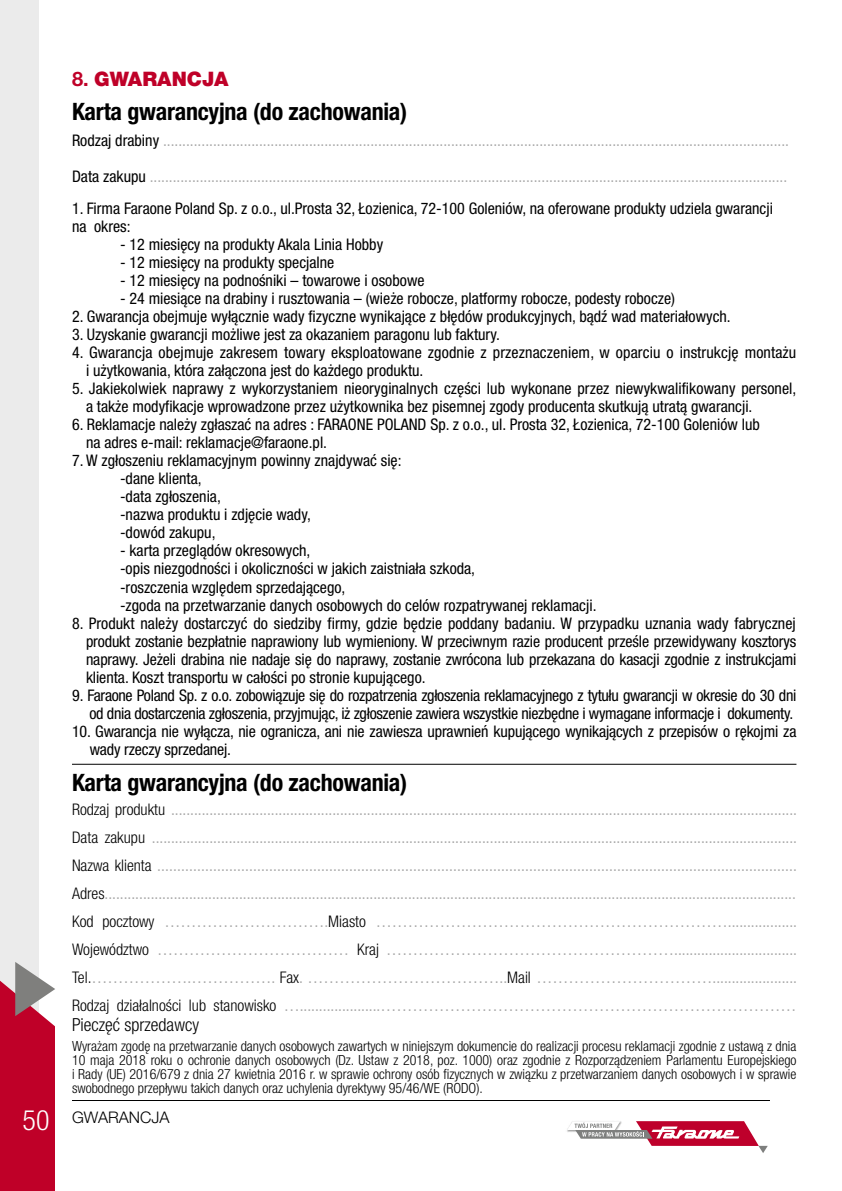
<style>
.page{position:relative;width:842px;height:1191px;background:#fff}
.page>*{position:absolute;margin:0;border:0;box-sizing:border-box;transform-origin:0 0}
.t1{font:700 condensed 24px "Helvetica Neue LT Pro";letter-spacing:-.01em;color:#000}
.t2{font:900 20px "Helvetica Neue LT Pro";color:#bf0028}
.t3{font:300 condensed 18px "Helvetica Neue LT Pro";color:#000}
.t4{font:condensed 16px/18px "Helvetica Neue LT Pro";color:#000}
.t5{font:condensed 16px/28px "Helvetica Neue LT Pro";color:#aaa;text-align:justify}
.t6{font:condensed 16px/18px "Helvetica Neue LT Pro";letter-spacing:-.02em;color:#000;text-align:right}
.t7{font:300 16px "Helvetica Neue LT Pro";color:#000}
.t8{font:300 condensed 14px/14px "Helvetica Neue LT Pro";color:#000;text-align:justify}
.s1{font-weight:700}
.s2{color:#000}
.s3{font-weight:300;color:#000}
.s4{font-stretch:condensed;font-size:28px;color:#fff}
</style>
<div class="page">
<div style="left:0;top:0;width:39px;height:1111px;background:#ebebeb"></div>
<hr style="left:72px;top:1100px;width:698px;height:1px;background:#000">
<svg style="left:0;top:962px;width:55px;height:229px;background:#bf2545"></svg>
<svg style="left:567px;top:1121px;width:201px;height:32px"></svg>
<hr style="left:72px;top:764px;width:724px;height:1px;background:#000">
<p class="t2" style="left:72px;top:67px;width:158px"><span class="s1">8.</span> GWARANCJA</p>
<h1 class="t1" style="left:72px;top:97px;width:337px">Karta gwarancyjna (do zachowania)</h1>
<p class="t5" style="left:72px;top:127px;width:718px"><span class="s2">Rodzaj drabiny</span> ...................................................................................................................................................................</p>
<p class="t5" style="left:72px;top:163px;width:717px"><span class="s2">Data zakupu</span> ......................................................................................................................................................................</p>
<p class="t4" style="left:72px;top:200px;width:702px">1. Firma Faraone Poland Sp. z o.o., ul.Prosta 32, Łozienica, 72-100 Goleniów, na oferowane produkty udziela gwarancji na okres:</p>
<p class="t4" style="left:120px;top:236px;width:265px">- 12 miesięcy na produkty Akala Linia Hobby</p>
<p class="t4" style="left:120px;top:254px;width:216px">- 12 miesięcy na produkty specjalne</p>
<p class="t4" style="left:120px;top:272px;width:306px">- 12 miesięcy na podnośniki – towarowe i osobowe</p>
<p class="t4" style="left:120px;top:290px;width:556px">- 24 miesiące na drabiny i rusztowania – (wieże robocze, platformy robocze, podesty robocze)</p>
<p class="t4" style="left:72px;top:308px;width:660px">2. Gwarancja obejmuje wyłącznie wady fizyczne wynikające z błędów produkcyjnych, bądź wad materiałowych.</p>
<p class="t4" style="left:72px;top:326px;width:429px">3. Uzyskanie gwarancji możliwe jest za okazaniem paragonu lub faktury.</p>
<p class="t4" style="left:86px;top:344px;width:712px;text-indent:-14px">4. Gwarancja obejmuje zakresem towary eksploatowane zgodnie z przeznaczeniem, w oparciu o instrukcję montażu i użytkowania, która załączona jest do każdego produktu.</p>
<p class="t4" style="left:86px;top:380px;width:712px;text-indent:-14px">5. Jakiekolwiek naprawy z wykorzystaniem nieoryginalnych części lub wykonane przez niewykwalifikowany personel, a także modyfikacje wprowadzone przez użytkownika bez pisemnej zgody producenta skutkują utratą gwarancji.</p>
<p class="t4" style="left:86px;top:416px;width:675px;text-indent:-14px">6. Reklamacje należy zgłaszać na adres : FARAONE POLAND Sp. z o.o., ul. Prosta 32, Łozienica, 72-100 Goleniów lub na adres e-mail: reklamacje@faraone.pl.</p>
<p class="t4" style="left:120px;top:452px;width:283px;text-indent:-48px">7. W zgłoszeniu reklamacyjnym powinny znajdywać się: -dane klienta,<br>-data zgłoszenia,<br>-nazwa produktu i zdjęcie wady,<br>-dowód zakupu,</p>
<p class="t4" style="left:120px;top:542px;width:478px">- karta przeglądów okresowych,<br>-opis niezgodności i okoliczności w jakich zaistniała szkoda,<br>-roszczenia względem sprzedającego,<br>-zgoda na przetwarzanie danych osobowych do celów rozpatrywanej reklamacji.</p>
<p class="t4" style="left:86px;top:614px;width:712px;text-align:justify;text-indent:-14px">8. Produkt należy dostarczyć do siedziby firmy, gdzie będzie poddany badaniu. W przypadku uznania wady fabrycznej produkt zostanie bezpłatnie naprawiony lub wymieniony. W przeciwnym razie producent prześle przewidywany kosztorys naprawy. Jeżeli drabina nie nadaje się do naprawy, zostanie zwrócona lub przekazana do kasacji zgodnie z instrukcjami klienta. Koszt transportu w całości po stronie kupującego.</p>
<p class="t6" style="left:72px;top:686px;width:726px">9. Faraone Poland Sp. z o.o. zobowiązuje się do rozpatrzenia zgłoszenia reklamacyjnego z tytułu gwarancji w okresie do 30 dni od dnia dostarczenia zgłoszenia, przyjmując, iż zgłoszenie zawiera wszystkie niezbędne i wymagane informacje i dokumenty.</p>
<p class="t4" style="left:90px;top:722px;width:708px;text-indent:-18px">10. Gwarancja nie wyłącza, nie ogranicza, ani nie zawiesza uprawnień kupującego wynikających z przepisów o rękojmi za wady rzeczy sprzedanej.</p>
<h1 class="t1" style="left:72px;top:767px;width:337px">Karta gwarancyjna (do zachowania)</h1>
<p class="t5" style="left:72px;top:795px;width:726px"><span class="s3">Rodzaj produktu</span> ...................................................................................................................................................................<br><span class="s3">Data zakupu</span> ........................................................................................................................................................................<br><span class="s3">Nazwa klienta</span> ................................................................................................................................................................<br><span class="s3">Adres</span>....................................................................................................................................................................................<br><span class="s3">Kod pocztowy</span> ………………………….<span class="s3">Miasto</span> …………………………………………………………..................<br><span class="s3">Województwo</span> ……………………………… <span class="s3">Kraj</span> ………………………………………………................................<br><span class="s3">Tel.</span>……………….……………. <span class="s3">Fax</span>. ………………………………..<span class="s3">Mail</span> ……………………………......................<br><span class="s3">Rodzaj działalności lub stanowisko</span> ….....................……………………………………………………………………</p>
<p class="t3" style="left:72px;top:1014px;width:128px">Pieczęć sprzedawcy</p>
<p class="t8" style="left:72px;top:1038px;width:726px">Wyrażam zgodę na przetwarzanie danych osobowych zawartych w niniejszym dokumencie do realizacji procesu reklamacji zgodnie z ustawą z dnia 10 maja 2018 roku o ochronie danych osobowych (Dz. Ustaw z 2018, poz. 1000) oraz zgodnie z Rozporządzeniem Parlamentu Europejskiego i Rady (UE) 2016/679 z dnia 27 kwietnia 2016 r. w sprawie ochrony osób fizycznych w związku z przetwarzaniem danych osobowych i w sprawie swobodnego przepływu takich danych oraz uchylenia dyrektywy 95/46/WE (RODO).</p>
<p class="t7" style="left:23px;top:1107px;width:148px"><span class="s4">50</span> GWARANCJA</p>
</div>
